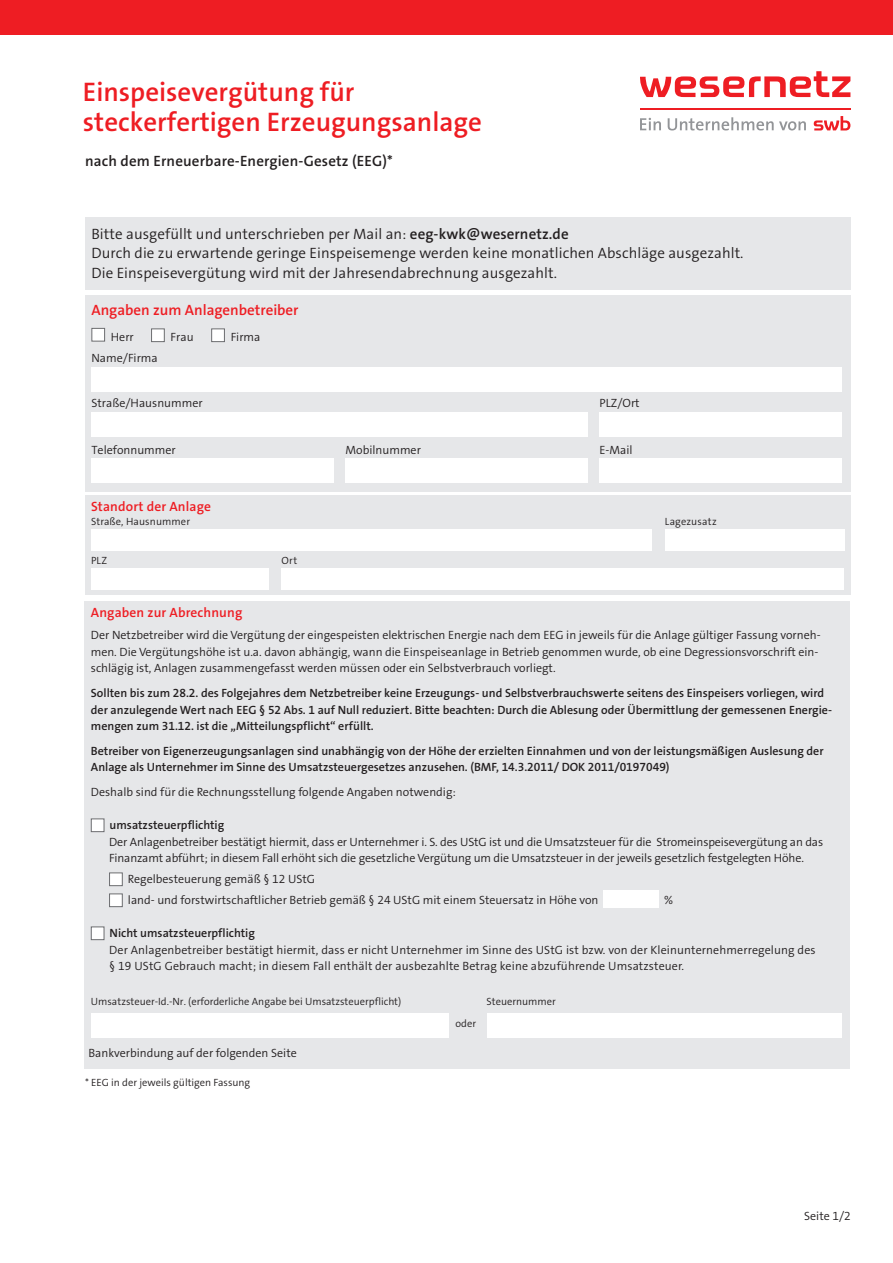
<style>
.page{position:relative;width:893px;height:1263px;background:#fff}
.page>*{position:absolute;margin:0;border:0;box-sizing:border-box;transform-origin:0 0}
.HEAD_18PT{font:27px "The Sans LP6 Se Bld";color:#ee1d23}
.t1{font:15px/19.5px "The Sans LP4 Se Lig";letter-spacing:.005em;color:#231f20}
.Subhead{font:15px "The Sans LP6 Se Bld";letter-spacing:.01em;color:#231f20}
.t2{font:15px "The Sans LP6 Se Bld";color:#ee1d23}
.Kasten-Head_rot{font:13.5px "The Sans LP6 Se Bld";letter-spacing:.01em;color:#ee1d23}
.t3{font:12px/16.5px "The Sans LP4 Se Lig";color:#231f20}
.t4{font:12px/16.5px "The Sans LP6 Se Bld";color:#231f20}
._7pt_linksbündig{font:10.5px "The Sans LP4 Se Lig";color:#231f20}
._7pt_linksbündig-2{font:10.5px "The Sans LP4 Se Lig";letter-spacing:.02em;color:#231f20}
.s1{font-family:"The Sans LP6 Se Bld"}
</style>
<div class="page">
<div style="left:85px;top:217px;width:765px;height:73px;background:#e6e7e9"></div>
<hr style="left:640px;top:108px;width:210px;height:1px;background:#ee1d23">
<svg style="left:640px;top:118px;width:21px;height:12px"></svg>
<svg style="left:668px;top:117px;width:138px;height:13px"></svg>
<svg style="left:814px;top:116px;width:36px;height:14px"></svg>
<svg style="left:640px;top:71px;width:210px;height:26px"></svg>
<div style="left:0;top:0;width:893px;height:34px;background:#ee1d23"></div>
<div style="left:85px;top:495px;width:765px;height:100px;background:#e6e7e9"></div>
<div style="left:665px;top:529px;width:179px;height:21px;background:#fff"></div>
<div style="left:91px;top:529px;width:561px;height:21px;background:#fff"></div>
<div style="left:281px;top:568px;width:563px;height:21px;background:#fff"></div>
<div style="left:91px;top:568px;width:177px;height:21px;background:#fff"></div>
<div style="left:85px;top:295px;width:765px;height:197px;background:#e6e7e9"></div>
<div style="left:91px;top:328px;width:14px;height:13px;background:#fff;border:1px solid #6c6d70"></div>
<div style="left:151px;top:328px;width:14px;height:14px;background:#fff;border:1px solid #6c6d70"></div>
<div style="left:211px;top:328px;width:14px;height:14px;background:#fff;border:1px solid #6c6d70"></div>
<div style="left:91px;top:367px;width:751px;height:24px;background:#fff"></div>
<div style="left:91px;top:412px;width:497px;height:24px;background:#fff"></div>
<div style="left:91px;top:458px;width:243px;height:25px;background:#fff"></div>
<div style="left:345px;top:458px;width:243px;height:25px;background:#fff"></div>
<div style="left:600px;top:458px;width:242px;height:25px;background:#fff"></div>
<div style="left:600px;top:412px;width:242px;height:24px;background:#fff"></div>
<div style="left:85px;top:601px;width:765px;height:467px;background:#e6e7e9"></div>
<div style="left:91px;top:818px;width:13px;height:14px;background:#fff;border:1px solid #6c6d70"></div>
<div style="left:109px;top:872px;width:14px;height:14px;background:#fff;border:1px solid #6c6d70"></div>
<div style="left:109px;top:893px;width:14px;height:14px;background:#fff;border:1px solid #6c6d70"></div>
<div style="left:604px;top:890px;width:55px;height:17px;background:#fff"></div>
<div style="left:91px;top:926px;width:13px;height:14px;background:#fff;border:1px solid #6c6d70"></div>
<div style="left:91px;top:1013px;width:358px;height:24px;background:#fff"></div>
<div style="left:487px;top:1013px;width:354px;height:24px;background:#fff"></div>
<p class="HEAD_18PT" style="left:83px;top:75px;width:273px">Einspeisevergütung für</p>
<p class="HEAD_18PT" style="left:83px;top:105px;width:401px">steckerfertigen Erzeugungsanlage</p>
<p class="Subhead" style="left:85px;top:151px;width:309px">nach dem Erneuerbare-Energien-Gesetz (EEG)*</p>
<p class="t1" style="left:91px;top:224px;width:479px">Bitte ausgefüllt und unterschrieben per Mail an: <span class="s1">eeg-kwk@wesernetz.de</span></p>
<p class="t1" style="left:91px;top:243px;width:654px">Durch die zu erwartende geringe Einspeisemenge werden keine monatlichen Abschläge ausgezahlt.<br>Die Einspeisevergütung wird mit der Jahresendabrechnung ausgezahlt.</p>
<p class="t2" style="left:91px;top:300px;width:209px">Angaben zum Anlagenbetreiber</p>
<p class="t3" style="left:111px;top:328px;width:24px">Herr</p>
<p class="t3" style="left:171px;top:328px;width:25px">Frau</p>
<p class="t3" style="left:231px;top:328px;width:31px">Firma</p>
<p class="t3" style="left:91px;top:350px;width:68px">Name/Firma</p>
<p class="t3" style="left:91px;top:395px;width:113px">Straße/Hausnummer</p>
<p class="t3" style="left:91px;top:442px;width:86px">Telefonnummer</p>
<p class="t3" style="left:345px;top:442px;width:77px">Mobilnummer</p>
<p class="t3" style="left:600px;top:395px;width:42px">PLZ/Ort</p>
<p class="t3" style="left:600px;top:442px;width:35px">E-Mail</p>
<p class="Kasten-Head_rot" style="left:91px;top:498px;width:122px">Standort der Anlage</p>
<p class="_7pt_linksbündig" style="left:91px;top:515px;width:101px">Straße, Hausnummer</p>
<p class="_7pt_linksbündig-2" style="left:665px;top:515px;width:53px">Lagezusatz</p>
<p class="_7pt_linksbündig" style="left:91px;top:554px;width:18px">PLZ</p>
<p class="_7pt_linksbündig" style="left:281px;top:554px;width:17px">Ort</p>
<p class="Kasten-Head_rot" style="left:91px;top:604px;width:153px">Angaben zur Abrechnung</p>
<p class="t3" style="left:91px;top:627px;width:731px">Der Netzbetreiber wird die Vergütung der eingespeisten elektrischen Energie nach dem EEG in jeweils für die Anlage gültiger Fassung vorneh&shy;men. Die Vergütungshöhe ist u.a. davon abhängig, wann die Einspeiseanlage in Betrieb genommen wurde, ob eine Degressionsvorschrift ein&shy;schlägig ist, Anlagen zusammengefasst werden müssen oder ein Selbstverbrauch vorliegt.</p>
<p class="t4" style="left:91px;top:685px;width:743px">Sollten bis zum 28.2. des Folgejahres dem Netzbetreiber keine Erzeugungs- und Selbstverbrauchswerte seitens des Einspeisers vorliegen, wird der anzulegende Wert nach EEG § 52 Abs. 1 auf Null reduziert. Bitte beachten: Durch die Ablesung oder Übermittlung der gemessenen Energie&shy;mengen zum 31.12. ist die „Mitteilungspflicht“ erfüllt.</p>
<p class="t4" style="left:91px;top:742px;width:734px">Betreiber von Eigenerzeugungsanlagen sind unabhängig von der Höhe der erzielten Einnahmen und von der leistungsmäßigen Auslesung der<br>Anlage als Unternehmer im Sinne des Umsatzsteuergesetzes anzusehen. (BMF, 14.3.2011/ DOK 2011/0197049)</p>
<p class="t3" style="left:91px;top:784px;width:366px">Deshalb sind für die Rechnungsstellung folgende Angaben notwendig:</p>
<p class="t4" style="left:110px;top:817px;width:116px">umsatzsteuerpflichtig</p>
<p class="t3" style="left:109px;top:833px;width:715px">Der Anlagenbetreiber bestätigt hiermit, dass er Unternehmer i. S. des UStG ist und die Umsatzsteuer für die Stromeinspeisevergütung an das<br>Finanzamt abführt; in diesem Fall erhöht sich die gesetzliche Vergütung um die Umsatzsteuer in der jeweils gesetzlich festgelegten Höhe.</p>
<p class="t3" style="left:128px;top:871px;width:189px">Regelbesteuerung gemäß § 12 UStG</p>
<p class="t3" style="left:128px;top:892px;width:472px">land- und forstwirtschaftlicher Betrieb gemäß § 24 UStG mit einem Steuersatz in Höhe von</p>
<p class="t3" style="left:664px;top:892px;width:10px">%</p>
<p class="t4" style="left:110px;top:925px;width:147px">Nicht umsatzsteuerpflichtig</p>
<p class="t3" style="left:109px;top:941px;width:708px">Der Anlagenbetreiber bestätigt hiermit, dass er nicht Unternehmer im Sinne des UStG ist bzw. von der Kleinunternehmerregelung des § 19 UStG Gebrauch macht; in diesem Fall enthält der ausbezahlte Betrag keine abzuführende Umsatzsteuer.</p>
<p class="_7pt_linksbündig" style="left:91px;top:995px;width:312px">Umsatzsteuer-Id.-Nr. (erforderliche Angabe bei Umsatzsteuerpflicht)</p>
<p class="_7pt_linksbündig" style="left:487px;top:995px;width:71px">Steuernummer</p>
<p class="_7pt_linksbündig" style="left:455px;top:1016px;width:22px">oder</p>
<p class="t3" style="left:89px;top:1045px;width:210px">Bankverbindung auf der folgenden Seite</p>
<p class="_7pt_linksbündig" style="left:91px;top:998px;width:102px">BIC (8 oder 11 Stellen)</p>
<p class="_7pt_linksbündig" style="left:85px;top:1076px;width:167px">* EEG in der jeweils gültigen Fassung</p>
<p class="t3" style="left:804px;top:1208px;width:48px">Seite 1/2</p>
</div>
